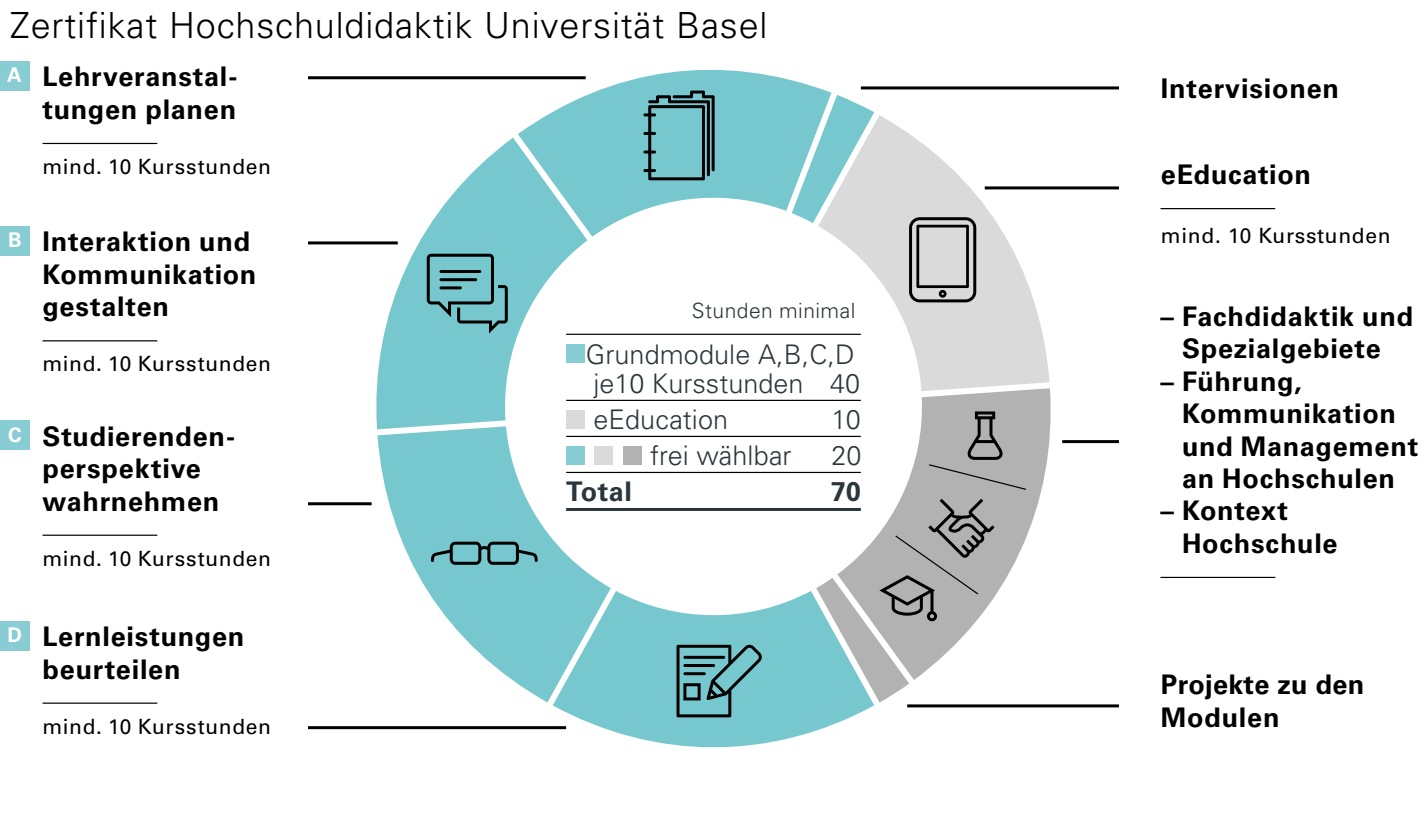
<style>
.page{position:relative;width:1427px;height:813px;background:#fff}
.page>*{position:absolute;margin:0;border:0;box-sizing:border-box;transform-origin:0 0}
.t1{font:300 36px "Univers LT Std";letter-spacing:.025em;color:#000}
.t2{font:700 27px/32.4px "Univers LT Std";letter-spacing:.025em;color:#000}
.t3{font:300 27px/28.8px "Univers LT Std";letter-spacing:.005em;color:#2a363b;text-align:right}
.t4{font:700 27px "Univers LT Std";letter-spacing:.015em;color:#2a363b}
.t5{font:21px "Univers LT Std";letter-spacing:.03em;color:#000}
.t6{font:300 21px "Univers LT Std";letter-spacing:.02em;color:#2a363b}
.s1{font-size:20.4px;color:#fff}
</style>
<div class="page">
<svg style="left:518px;top:69px;width:313px;height:167px;fill:#77c8ce"></svg>
<svg style="left:370px;top:137px;width:217px;height:290px;fill:#77c8ce"></svg>
<svg style="left:377px;top:426px;width:234px;height:276px;fill:#77c8ce"></svg>
<svg style="left:553px;top:590px;width:321px;height:158px;fill:#77c8ce"></svg>
<svg style="left:837px;top:388px;width:214px;height:208px"></svg>
<svg style="left:818px;top:115px;width:231px;height:276px"></svg>
<svg style="left:792px;top:95px;width:82px;height:128px"></svg>
<svg style="left:909px;top:217px;width:67px;height:85px;background:#a3a3a3"></svg>
<svg style="left:939px;top:290px;width:8px;height:7px"></svg>
<svg style="left:427px;top:253px;width:81px;height:80px;background:#62a5aa"></svg>
<hr style="left:439px;top:270px;width:42px;height:3px;background:#000;border-radius:2px">
<hr style="left:439px;top:278px;width:38px;height:3px;background:#000;border-radius:2px">
<hr style="left:439px;top:286px;width:23px;height:3px;background:#000;border-radius:2px">
<svg style="left:677px;top:644px;width:85px;height:73px;background:#59959a"></svg>
<svg style="left:431px;top:541px;width:107px;height:23px;background:#569296"></svg>
<svg style="left:643px;top:90px;width:72px;height:90px;background:#589599"></svg>
<svg style="left:929px;top:411px;width:97px;height:78px;background:#a3a3a3"></svg>
<svg style="left:816px;top:498px;width:179px;height:204px"></svg>
<hr style="left:566px;top:333px;width:295px;height:2px;background:#000">
<hr style="left:566px;top:399px;width:295px;height:2px;background:#000">
<hr style="left:566px;top:435px;width:295px;height:2px;background:#000">
<hr style="left:566px;top:471px;width:295px;height:2px;background:#000">
<hr style="left:566px;top:507px;width:295px;height:3px;background:#2a363b">
<div style="left:566px;top:344px;width:19px;height:19px;background:#88cdd3"></div>
<div style="left:566px;top:410px;width:19px;height:19px;background:#dadada"></div>
<div style="left:566px;top:446px;width:19px;height:19px;background:#88cdd3"></div>
<div style="left:594px;top:446px;width:19px;height:19px;background:#dadada"></div>
<div style="left:623px;top:446px;width:18px;height:19px;background:#b3b2b2"></div>
<hr style="left:308px;top:76px;width:278px;height:3px;background:#000">
<hr style="left:308px;top:241px;width:90px;height:3px;background:#000">
<hr style="left:308px;top:502px;width:64px;height:3px;background:#000">
<hr style="left:308px;top:725px;width:258px;height:3px;background:#000">
<div style="left:0;top:61px;width:29px;height:30px;background:#88cdd3"></div>
<hr style="left:43px;top:143px;width:114px;height:1px;background:#000">
<div style="left:0;top:226px;width:30px;height:30px;background:#88cdd3"></div>
<hr style="left:43px;top:340px;width:114px;height:1px;background:#000">
<div style="left:0;top:420px;width:30px;height:30px;background:#88cdd3"></div>
<hr style="left:43px;top:534px;width:114px;height:1px;background:#000">
<div style="left:0;top:620px;width:30px;height:30px;background:#88cdd3"></div>
<hr style="left:43px;top:702px;width:114px;height:1px;background:#000">
<hr style="left:985px;top:186px;width:134px;height:3px;background:#000">
<hr style="left:861px;top:86px;width:258px;height:3px;background:#000">
<hr style="left:1062px;top:440px;width:57px;height:3px;background:#000">
<hr style="left:907px;top:704px;width:212px;height:3px;background:#000">
<hr style="left:1160px;top:208px;width:115px;height:1px;background:#000">
<hr style="left:1160px;top:576px;width:115px;height:1px;background:#000">
<h1 class="t1" style="left:10px;top:3px;width:759px">Zertifikat Hochschuldidaktik Universität Basel</h1>
<p class="t2" style="left:7px;top:61px;width:232px;text-align:right"><span class="s1">A</span> Lehrveranstal&shy;tungen planen</p>
<p class="t5" style="left:43px;top:154px;width:230px">mind. 10 Kursstunden</p>
<p class="t2" style="left:43px;top:226px;width:215px;text-indent:-34px"><span class="s1">B</span> Interaktion und<br>Kommunikation gestalten</p>
<p class="t5" style="left:43px;top:351px;width:230px">mind. 10 Kursstunden</p>
<p class="t2" style="left:43px;top:420px;width:189px;text-indent:-34px"><span class="s1">C</span> Studierenden-- perspektive wahrnehmen</p>
<p class="t5" style="left:43px;top:545px;width:230px">mind. 10 Kursstunden</p>
<p class="t2" style="left:43px;top:620px;width:203px;text-indent:-35px"><span class="s1">D</span> Lernleistungen beurteilen</p>
<p class="t5" style="left:43px;top:713px;width:230px">mind. 10 Kursstunden</p>
<p class="t6" style="left:692px;top:298px;width:165px">Stunden minimal</p>
<p class="t3" style="left:586px;top:340px;width:276px">Grundmodule A,B,C,D<br>40</p>
<p class="t3" style="left:593px;top:405px;width:136px">eEducation</p>
<p class="t3" style="left:832px;top:405px;width:31px">10</p>
<p class="t3" style="left:650px;top:441px;width:143px">frei wählbar</p>
<p class="t3" style="left:832px;top:441px;width:32px">20</p>
<p class="t4" style="left:566px;top:475px;width:67px">Total</p>
<p class="t4" style="left:831px;top:475px;width:31px">70</p>
<p class="t2" style="left:1161px;top:72px;width:180px">Intervisionen</p>
<p class="t2" style="left:1161px;top:159px;width:152px">eEducation</p>
<p class="t5" style="left:1161px;top:223px;width:231px">mind. 10 Kursstunden</p>
<p class="t2" style="left:1160px;top:300px;width:254px;text-align:center">– Fachdidaktik und<br>Spezialgebiete</p>
<p class="t2" style="left:1182px;top:365px;width:238px;text-indent:-22px">– Führung,<br>Kommunikation und Management an Hochschulen</p>
<p class="t2" style="left:1182px;top:494px;width:157px;text-indent:-22px">– Kontext<br>Hochschule</p>
<p class="t2" style="left:1161px;top:668px;width:205px">Projekte zu den<br>Modulen</p>
</div>
